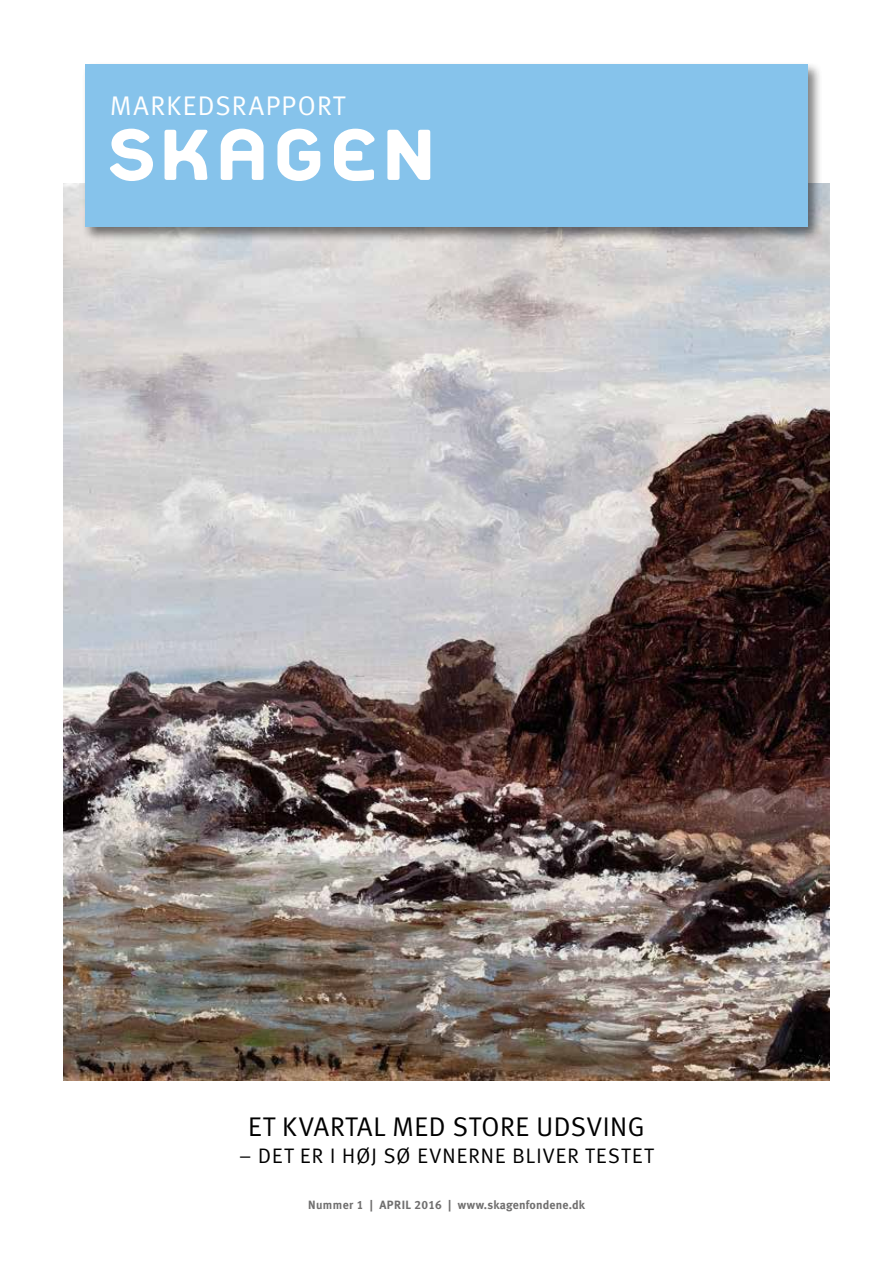
<style>
.page{position:relative;width:893px;height:1263px;background:#fff}
.page>*{position:absolute;margin:0;border:0;box-sizing:border-box;transform-origin:0 0}
.t1{font:27px "Meta Normal LF Caps";color:#000}
.t2{font:27px "Meta Normal LF Caps";letter-spacing:.035em;color:#fff}
.t3{font:21px "Meta Normal LF Caps";letter-spacing:.035em;color:#000}
.t4{font:12px "Meta Bold LF";letter-spacing:.02em;color:#706f6f}
</style>
<div class="page">
<img style="left:64px;top:184px;width:765px;height:896px">
<div style="left:81px;top:61px;width:741px;height:181px;background:#000;opacity:.5"></div>
<div style="left:85px;top:64px;width:723px;height:163px;background:#86c3eb"></div>
<svg style="left:110px;top:129px;width:43px;height:52px"></svg>
<svg style="left:165px;top:130px;width:43px;height:50px"></svg>
<svg style="left:221px;top:129px;width:43px;height:51px"></svg>
<svg style="left:277px;top:129px;width:43px;height:52px"></svg>
<svg style="left:387px;top:130px;width:43px;height:50px"></svg>
<svg style="left:334px;top:129px;width:41px;height:52px"></svg>
<h1 class="t2" style="left:110px;top:90px;width:237px">MARKEDSRAPPORT</h1>
<h1 class="t1" style="left:248px;top:1111px;width:399px">ET KVARTAL MED STORE UDSVING</h1>
<h2 class="t3" style="left:239px;top:1144px;width:416px">– DET ER I HØJ SØ EVNERNE BLIVER TESTET</h2>
<p class="t4" style="left:308px;top:1197px;width:278px">Nummer 1 | APRIL 2016 | www.skagenfondene.dk</p>
</div>
